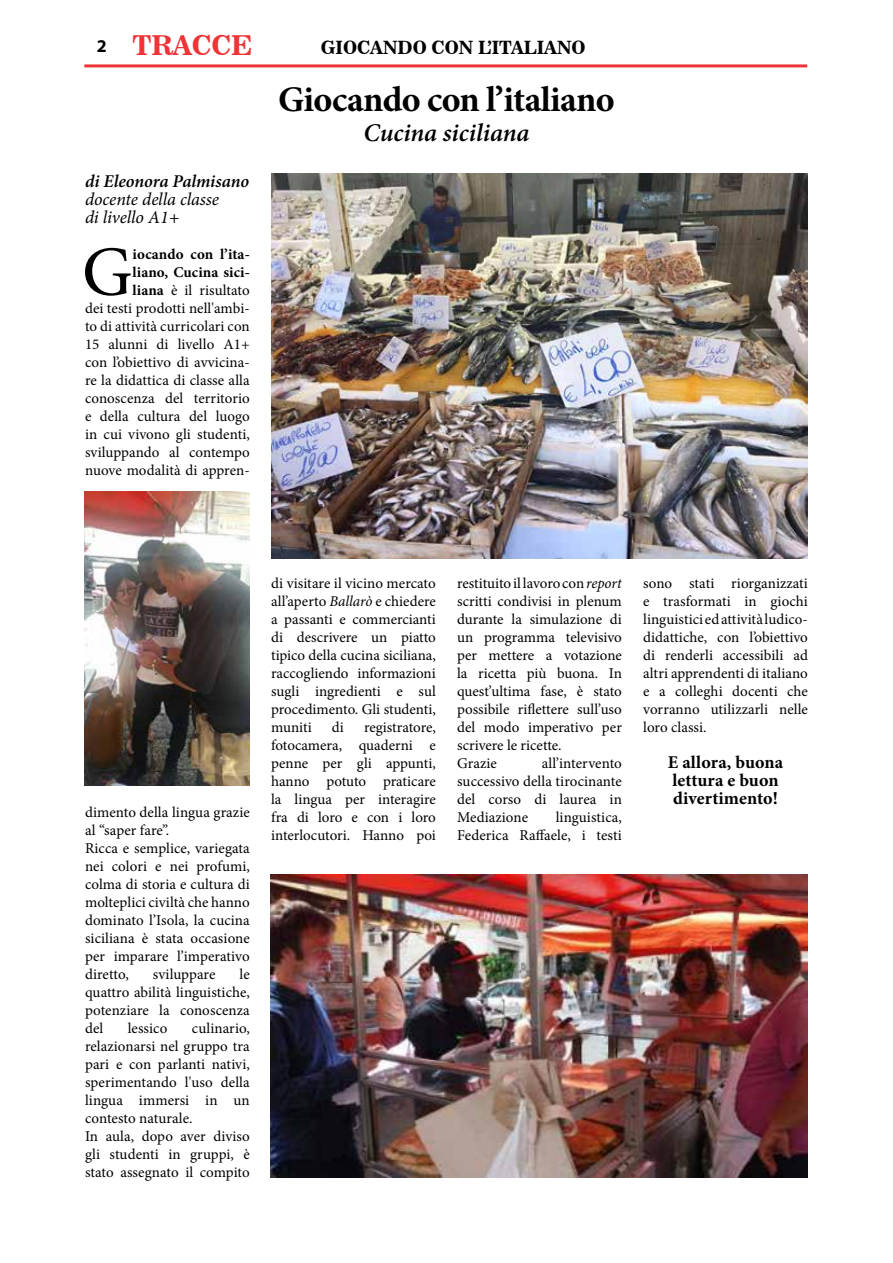
<style>
.page{position:relative;width:893px;height:1263px;background:#fff}
.page>*{position:absolute;margin:0;border:0;box-sizing:border-box;transform-origin:0 0}
.t1{font:70.35px "Minion Pro";color:#000}
.t2{font:700 36px "Minion Pro";letter-spacing:-.02em;color:#000}
.t3{font:27px "News 706 BT Bold C";color:#ee3436}
.t4{font:italic 600 25.5px "Minion Pro";letter-spacing:-.005em;color:#000}
.t5{font:700 18px/18px "Minion Pro";letter-spacing:.005em;color:#000}
.t6{font:italic 18px/18px "Minion Pro";letter-spacing:-.005em;color:#000}
.t7{font:18px "News 706 BT Bold C";color:#000}
.t8{font:italic 600 18px "Minion Pro";letter-spacing:-.005em;color:#000}
.t9{font:15px/18px "Minion Pro";color:#000;text-align:justify}
.s1{font-family:"Myriad Pro";font-weight:700;font-size:18px;color:#000}
.s2{font-weight:700}
.s3{font-style:italic}
</style>
<div class="page">
<hr style="left:84px;top:64px;width:723px;height:3px;background:#ee3436">
<img style="left:270px;top:875px;width:538px;height:303px">
<img style="left:84px;top:491px;width:166px;height:294px">
<img style="left:272px;top:174px;width:536px;height:385px">
<h3 class="t3" style="left:97px;top:29px;width:157px"><span class="s1">2</span> TRACCE</h3>
<p class="t8" style="left:85px;top:168px;width:166px">di Eleonora Palmisano</p>
<p class="t6" style="left:85px;top:190px;width:136px">docente della classe di livello A1+</p>
<h1 class="t1" style="left:82px;top:225px;width:52px">G</h1>
<p class="t9" style="left:85px;top:245px;width:166px;text-align:right"><span class="s2">iocando con l’ita-<br>liano, Cucina sici-<br>liana</span> è il risultato<br>dei testi prodotti nell'ambi&shy;to di attività curricolari con<br>15 alunni di livello A1+ con l’obiettivo di avvicina&shy;re la didattica di classe alla conoscenza del territorio e della cultura del luogo in cui vivono gli studenti, sviluppando al contempo nuove modalità di appren-</p>
<p class="t7" style="left:321px;top:37px;width:266px">GIOCANDO CON L’ITALIANO</p>
<h2 class="t2" style="left:278px;top:74px;width:338px">Giocando con l’italiano</h2>
<h3 class="t4" style="left:364px;top:115px;width:167px">Cucina siciliana</h3>
<p class="t9" style="left:85px;top:803px;width:166px;text-align:left">dimento della lingua grazie al “saper fare”.<br>Ricca e semplice, variegata nei colori e nei profumi, colma di storia e cultura di molteplici civiltà che hanno dominato l’Isola, la cucina siciliana è stata occasione per imparare l’imperativo diretto,</p>
<p class="t9" style="left:85px;top:965px;width:166px;text-indent:155px">le quattro abilità linguistiche, potenziare la conoscenza del</p>
<p class="t9" style="left:153px;top:965px;width:64px">sviluppare</p>
<p class="t9" style="left:85px;top:1019px;width:166px;text-align:left;text-indent:107px">culinario, relazionarsi nel gruppo tra pari e con parlanti nativi, sperimentando l'uso della lingua immersi in un contesto naturale.<br>In aula, dopo aver diviso gli studenti in gruppi, è stato assegnato il compito</p>
<p class="t9" style="left:128px;top:1019px;width:41px">lessico</p>
<p class="t9" style="left:271px;top:574px;width:166px">di visitare il vicino mercato all’aperto <span class="s3">Ballarò</span> e chiedere a passanti e commercianti di descrivere un piatto tipico della cucina siciliana, raccogliendo informazioni sugli ingredienti e sul procedimento. Gli studenti, muniti</p>
<p class="t9" style="left:332px;top:718px;width:13px">di</p>
<p class="t9" style="left:271px;top:718px;width:166px;text-indent:93px">registratore, fotocamera, quaderni e penne per gli appunti, hanno potuto praticare la lingua per interagire fra di loro e con i loro interlocutori. Hanno poi</p>
<p class="t9" style="left:457px;top:574px;width:166px;text-align:left">restituito il lavoro con <span class="s3">report </span>scritti condivisi in plenum durante la simulazione di un programma televisivo per mettere a votazione la ricetta più buona. In quest’ultima fase, è stato possibile riflettere sull’uso del modo imperativo per scrivere le ricette.<br>Grazie</p>
<p class="t9" style="left:457px;top:754px;width:166px;text-indent:85px">all’intervento successivo della tirocinante del corso di laurea in Mediazione</p>
<p class="t9" style="left:457px;top:808px;width:166px;text-align:right">linguistica,<br>Federica Raffaele, i testi</p>
<p class="t9" style="left:643px;top:574px;width:166px">sono stati riorganizzati e trasformati in giochi linguistici ed attività ludico&shy;didattiche, con l’obiettivo di renderli accessibili ad altri apprendenti di italiano e a colleghi docenti che vorranno utilizzarli nelle loro classi.</p>
<p class="t5" style="left:668px;top:753px;width:117px">E allora, buona lettura e buon divertimento!</p>
</div>
